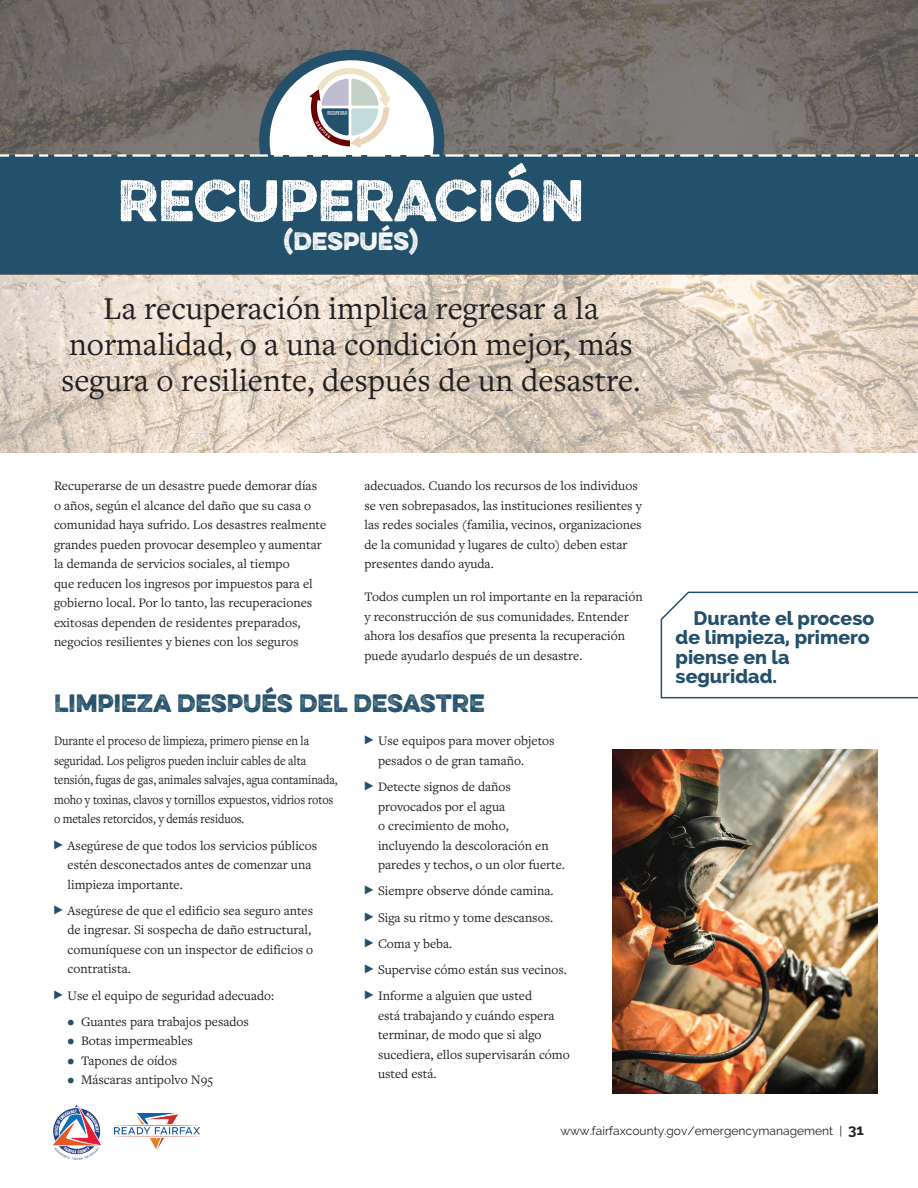
<style>
.page{position:relative;width:918px;height:1188px;background:#fff}
.page>*{position:absolute;margin:0;border:0;box-sizing:border-box;transform-origin:0 0}
.t1{font:52.5px "Eveleth";color:#fff}
.t2{font:33px/36px "Freight Text Pro";color:#231f20;text-align:center}
.t3{font:22.5px "Eveleth";color:#23506a}
.t4{font:22.5px "Eveleth";color:#fff}
.t5{font:800 19.5px/19.5px "Raleway";color:#23506a}
.t6{font:13.5px/19.5px "Freight Text Pro";color:#231f20}
.t7{font:13.5px/19.5px "Freight Text Pro";color:#231f20;scale:.9 1}
.t8{font:12px "Raleway";color:#231f20}
.t9{font:5.7px "Bebas Neue";color:#fff}
.s1{font-family:"Click Bits Arrows Two";font-size:15px;color:#23506a}
.s2{font-size:15px;color:#23506a}
.s3{font-weight:700;font-size:15px}
</style>
<div class="page">
<img style="left:115px;top:1114px;width:85px;height:36px">
<img style="left:53px;top:1104px;width:48px;height:56px">
<img style="left:0;top:274px;width:918px;height:178px">
<svg style="left:0;top:0;width:918px;height:154px;background:#726d69"></svg>
<div style="left:264px;top:55px;width:175px;height:172px;background:#fff;border-radius:50%"></div>
<div style="left:259px;top:50px;width:185px;height:182px;border:10px solid #23506a;border-radius:50%"></div>
<div style="left:0;top:156px;width:918px;height:118px;background:#23506a"></div>
<svg style="left:0;top:154px;width:918px;height:3px"></svg>
<svg style="left:660px;top:591px;width:258px;height:108px"></svg>
<img style="left:612px;top:750px;width:266px;height:344px">
<svg style="left:309px;top:68px;width:82px;height:80px"></svg>
<p class="t9" style="left:327px;top:110px;width:21px">RECUPERAR</p>
<h1 class="t1" style="left:118px;top:160px;width:468px">RECUPERACIÓN</h1>
<h3 class="t4" style="left:284px;top:224px;width:136px">(DESPUÉS)</h3>
<h2 class="t2" style="left:61px;top:290px;width:581px">La recuperación implica regresar a la normalidad, o a una condición mejor, más segura o resiliente, después de un desastre.</h2>
<p class="t6" style="left:54px;top:476px;width:274px">Recuperarse de un desastre puede demorar días o años, según el alcance del daño que su casa o comunidad haya sufrido. Los desastres realmente grandes pueden provocar desempleo y aumentar la demanda de servicios sociales, al tiempo<br>que reducen los ingresos por impuestos para el gobierno local. Por lo tanto, las recuperaciones exitosas dependen de residentes preparados, negocios resilientes y bienes con los seguros</p>
<p class="t6" style="left:364px;top:476px;width:279px">adecuados. Cuando los recursos de los individuos se ven sobrepasados, las instituciones resilientes y las redes sociales (familia, vecinos, organizaciones de la comunidad y lugares de culto) deben estar presentes dando ayuda.</p>
<p class="t6" style="left:364px;top:587px;width:280px">Todos cumplen un rol importante en la reparación y reconstrucción de sus comunidades. Entender ahora los desafíos que presenta la recuperación puede ayudarlo después de un desastre.</p>
<h3 class="t3" style="left:54px;top:686px;width:432px">LIMPIEZA DESPUÉS DEL DESASTRE</h3>
<p class="t7" style="left:54px;top:731px;width:317px">Durante el proceso de limpieza, primero piense en la seguridad. Los peligros pueden incluir cables de alta tensión, fugas de gas, animales salvajes, agua contaminada, moho y toxinas, clavos y tornillos expuestos, vidrios rotos o metales retorcidos, y demás residuos.</p>
<p class="t6" style="left:68px;top:835px;width:251px;text-indent:-14px"><span class="s1">3</span> Asegúrese de que todos los servicios públicos estén desconectados antes de comenzar una limpieza importante.</p>
<p class="t6" style="left:68px;top:900px;width:247px;text-indent:-14px"><span class="s1">3</span> Asegúrese de que el edificio sea seguro antes de ingresar. Si sospecha de daño estructural, comuníquese con un inspector de edificios o contratista.</p>
<p class="t6" style="left:54px;top:985px;width:222px"><span class="s1">3</span> Use el equipo de seguridad adecuado:</p>
<p class="t6" style="left:68px;top:1011px;width:183px"><span class="s2">•</span> Guantes para trabajos pesados</p>
<p class="t6" style="left:68px;top:1031px;width:127px"><span class="s2">•</span> Botas impermeables</p>
<p class="t6" style="left:68px;top:1050px;width:111px"><span class="s2">•</span> Tapones de oídos</p>
<p class="t6" style="left:68px;top:1070px;width:147px"><span class="s2">•</span> Máscaras antipolvo N95</p>
<p class="t6" style="left:378px;top:731px;width:178px;text-indent:-14px"><span class="s1">3</span> Use equipos para mover objetos pesados o de gran tamaño.</p>
<p class="t6" style="left:378px;top:777px;width:188px;text-indent:-14px"><span class="s1">3</span> Detecte signos de daños provocados por el agua<br>o crecimiento de moho, incluyendo la descoloración en paredes y techos, o un olor fuerte.</p>
<p class="t6" style="left:364px;top:877px;width:204px;line-height:26.2px"><span class="s1">3</span> Siempre observe dónde camina.<br><span class="s1">3</span> Siga su ritmo y tome descansos.<br><span class="s1">3</span> Coma y beba.<br><span class="s1">3</span> Supervise cómo están sus vecinos.<br><span class="s1">3</span> Informe a alguien que usted</p>
<p class="t6" style="left:378px;top:1005px;width:193px">está trabajando y cuándo espera terminar, de modo que si algo sucediera, ellos supervisarán cómo usted está.</p>
<h3 class="t5" style="left:676px;top:608px;width:200px;text-indent:18px">Durante el proceso de limpieza, primero piense en la seguridad.</h3>
<p class="t8" style="left:560px;top:1123px;width:305px">www.fairfaxcounty.gov/emergencymanagement | <span class="s3">31</span></p>
</div>
